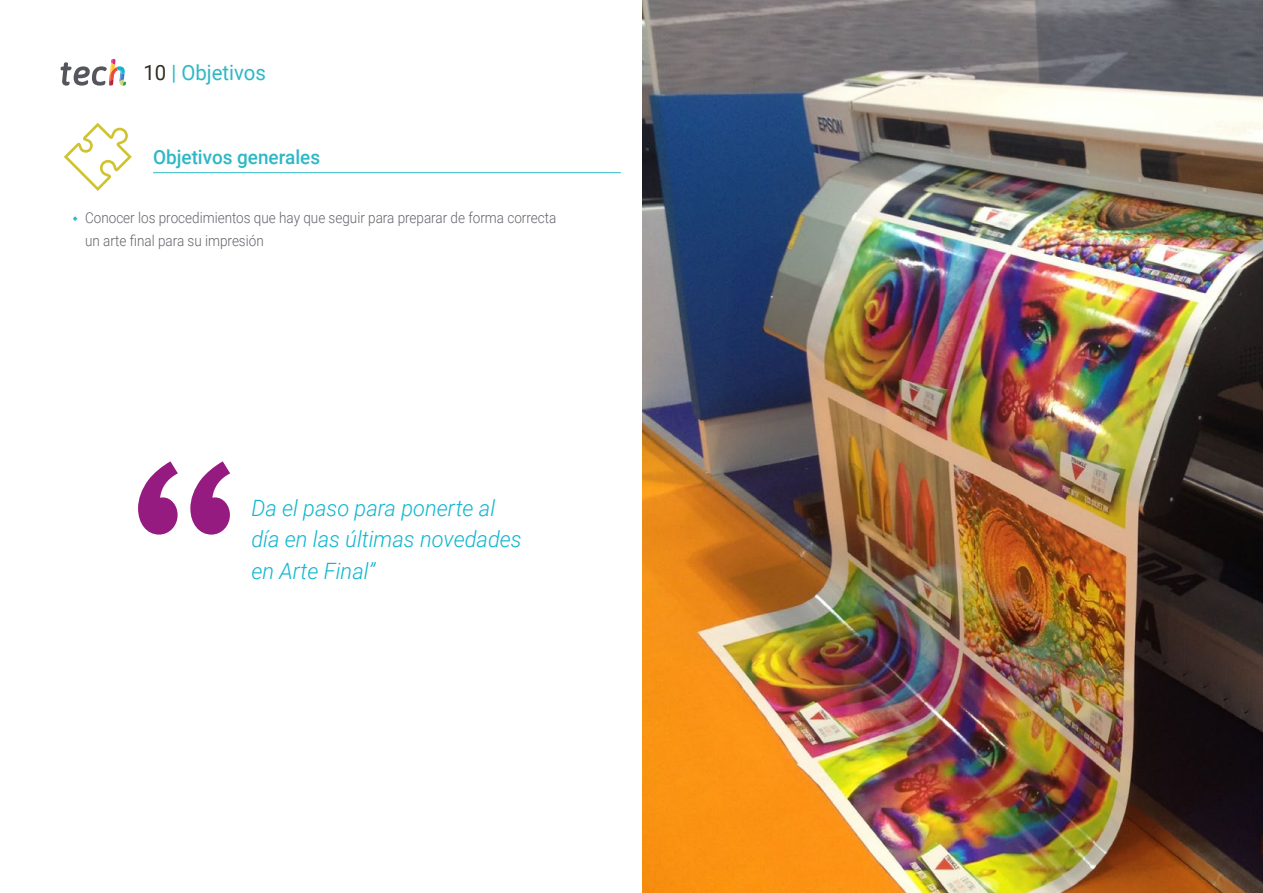
<style>
.page{position:relative;width:1263px;height:893px;background:#fff}
.page>*{position:absolute;margin:0;border:0;box-sizing:border-box;transform-origin:0 0}
.t1{font:italic 300 22.5px/31.5px "Roboto";color:#0fb6cf}
.t2{font:21px "Roboto";color:#2db8c5}
.t3{font:500 19.5px "Roboto";color:#2db8c5}
.t4{font:300 15px/22.5px "Roboto";color:#61646a;scale:.9 1}
.s1{color:#312e20}
</style>
<div class="page">
<hr style="left:153px;top:172px;width:468px;height:1px;background:#2db8c5">
<svg style="left:64px;top:123px;width:68px;height:68px"></svg>
<img style="left:642px;top:0;width:621px;height:893px">
<svg style="left:138px;top:461px;width:92px;height:74px"></svg>
<svg style="left:61px;top:59px;width:65px;height:27px"></svg>
<h2 class="t2" style="left:144px;top:57px;width:124px"><span class="s1">10</span> | Objetivos</h2>
<h3 class="t3" style="left:153px;top:144px;width:169px">Objetivos generales</h3>
<p class="t4" style="left:85px;top:206px;width:525px">Conocer los procedimientos que hay que seguir para preparar de forma correcta un arte final para su impresión</p>
<h1 class="t1" style="left:251px;top:491px;width:272px">Da el paso para ponerte al día en las últimas novedades en Arte Final”</h1>
</div>
